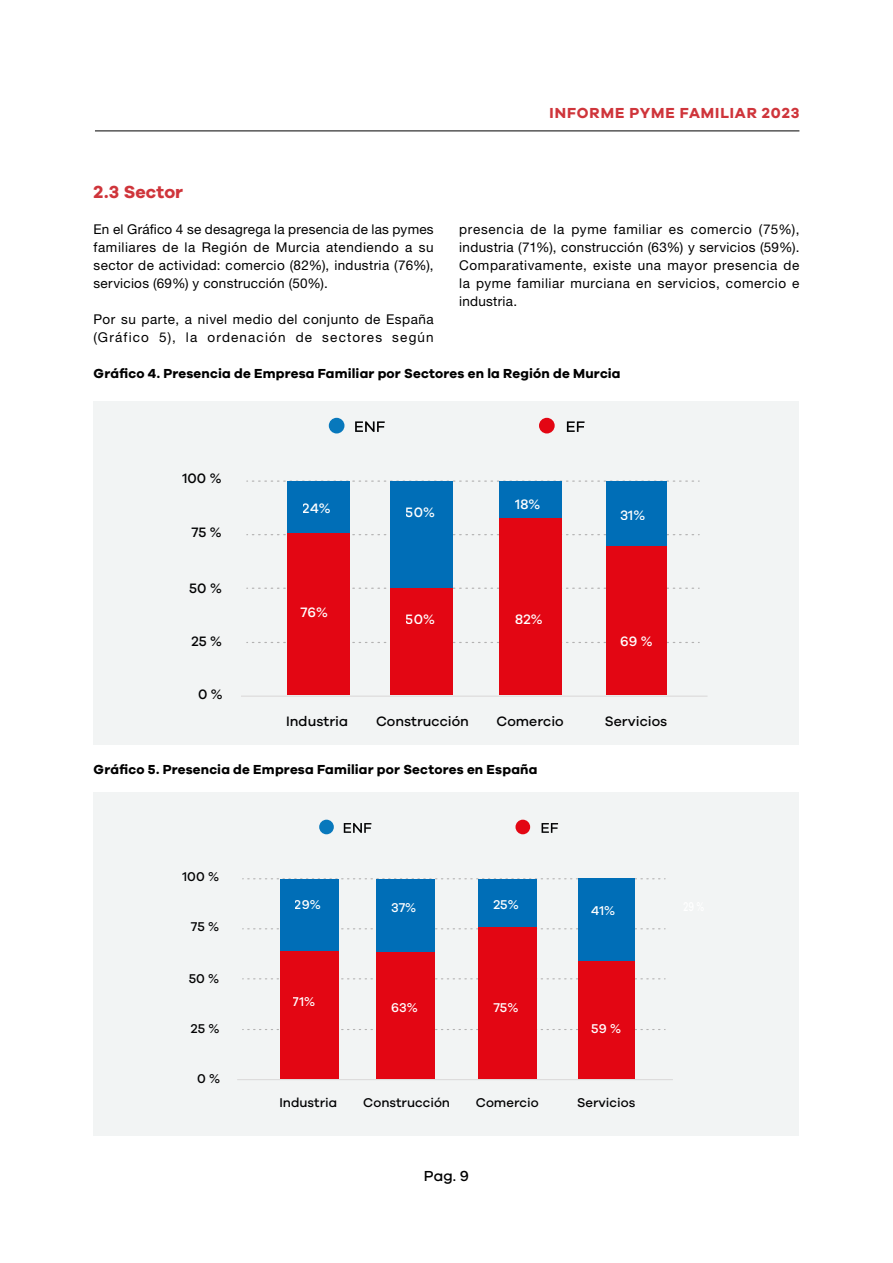
<style>
.page{position:relative;width:893px;height:1263px;background:#fff}
.page>*{position:absolute;margin:0;border:0;box-sizing:border-box;transform-origin:0 0}
.t1{font:700 18px "Galano Grotesque";letter-spacing:.005em;color:#cf353b}
.t2{font:700 15px "Galano Grotesque";letter-spacing:.06em;color:#cf353b}
.t3{font:500 15px "Galano Grotesque";color:#000}
.t4{font:500 14.1px "Galano Grotesque";color:#020203}
.t5{font:500 14.1px "Galano Grotesque";color:#fff}
.t6{font:13.5px/18px "Helvetica Neue LT Std";letter-spacing:.04em;color:#000;text-align:justify}
.t7{font:700 13.5px "Galano Grotesque";letter-spacing:.015em;color:#000}
.t8{font:500 13.2px "Galano Grotesque";color:#020203}
.t9{font:500 13.2px "Galano Grotesque";color:#fff}
</style>
<div class="page">
<hr style="left:95px;top:131px;width:704px;height:1px;background:#000">
<div style="left:94px;top:402px;width:705px;height:343px;background:#f2f4f4"></div>
<div style="left:94px;top:792px;width:705px;height:343px;background:#f2f4f4"></div>
<svg style="left:247px;top:588px;width:452px;height:1px"></svg>
<svg style="left:247px;top:642px;width:452px;height:1px"></svg>
<svg style="left:247px;top:534px;width:452px;height:1px"></svg>
<svg style="left:247px;top:480px;width:452px;height:2px"></svg>
<hr style="left:242px;top:696px;width:465px;height:1px;background:#dad9d9">
<div style="left:607px;top:546px;width:60px;height:149px;background:#e30613"></div>
<div style="left:607px;top:481px;width:60px;height:65px;background:#006eb7"></div>
<div style="left:390px;top:481px;width:63px;height:108px;background:#006eb7"></div>
<div style="left:390px;top:588px;width:63px;height:107px;background:#e30613"></div>
<div style="left:500px;top:481px;width:62px;height:37px;background:#006eb7"></div>
<div style="left:500px;top:518px;width:62px;height:177px;background:#e30613"></div>
<div style="left:287px;top:481px;width:63px;height:52px;background:#006eb7"></div>
<div style="left:287px;top:533px;width:63px;height:162px;background:#e30613"></div>
<div style="left:329px;top:418px;width:15px;height:15px;background:#0878bc;border-radius:50%"></div>
<svg style="left:355px;top:421px;width:30px;height:11px"></svg>
<div style="left:539px;top:418px;width:16px;height:15px;background:#e30613;border-radius:50%"></div>
<svg style="left:567px;top:421px;width:18px;height:11px"></svg>
<svg style="left:243px;top:978px;width:422px;height:1px"></svg>
<svg style="left:243px;top:1029px;width:422px;height:1px"></svg>
<svg style="left:243px;top:928px;width:422px;height:1px"></svg>
<svg style="left:243px;top:878px;width:422px;height:1px"></svg>
<hr style="left:238px;top:1079px;width:434px;height:1px;background:#dad9d9">
<div style="left:579px;top:939px;width:56px;height:139px;background:#e30613"></div>
<div style="left:579px;top:879px;width:56px;height:82px;background:#006eb7"></div>
<div style="left:376px;top:879px;width:59px;height:73px;background:#006eb7"></div>
<div style="left:376px;top:952px;width:59px;height:126px;background:#e30613"></div>
<div style="left:479px;top:879px;width:58px;height:48px;background:#006eb7"></div>
<div style="left:479px;top:927px;width:58px;height:151px;background:#e30613"></div>
<div style="left:280px;top:879px;width:59px;height:73px;background:#006eb7"></div>
<div style="left:280px;top:951px;width:59px;height:127px;background:#e30613"></div>
<div style="left:319px;top:820px;width:15px;height:14px;background:#0878bc;border-radius:50%"></div>
<svg style="left:344px;top:823px;width:27px;height:10px"></svg>
<div style="left:515px;top:820px;width:15px;height:14px;background:#e30613;border-radius:50%"></div>
<svg style="left:542px;top:823px;width:16px;height:10px"></svg>
<p class="t2" style="left:550px;top:103px;width:251px">INFORME PYME FAMILIAR 2023</p>
<h1 class="t1" style="left:94px;top:181px;width:91px">2.3 Sector</h1>
<p class="t6" style="left:94px;top:220px;width:342px">En el Gráfico 4 se desagrega la presencia de las pymes familiares de la Región de Murcia atendiendo a su sector de actividad: comercio (82%), industria (76%), servicios (69%) y construcción (50%).</p>
<p class="t6" style="left:94px;top:310px;width:342px">Por su parte, a nivel medio del conjunto de España (Gráfico 5), la ordenación de sectores según</p>
<p class="t6" style="left:459px;top:220px;width:342px">presencia de la pyme familiar es comercio (75%), industria (71%), construcción (63%) y servicios (59%).<br>Comparativamente, existe una mayor presencia de la pyme familiar murciana en servicios, comercio e industria.</p>
<p class="t7" style="left:94px;top:365px;width:529px">Gráfico 4. Presencia de Empresa Familiar por Sectores en la Región de Murcia</p>
<p class="t4" style="left:183px;top:470px;width:41px">100 %</p>
<p class="t4" style="left:191px;top:524px;width:32px">75 %</p>
<p class="t4" style="left:189px;top:579px;width:34px">50 %</p>
<p class="t4" style="left:191px;top:633px;width:32px">25 %</p>
<p class="t4" style="left:198px;top:686px;width:26px">0 %</p>
<p class="t5" style="left:303px;top:500px;width:29px">24%</p>
<p class="t5" style="left:301px;top:604px;width:29px">76%</p>
<p class="t5" style="left:406px;top:504px;width:31px">50%</p>
<p class="t5" style="left:406px;top:610px;width:31px">50%</p>
<p class="t5" style="left:515px;top:496px;width:26px">18%</p>
<p class="t5" style="left:515px;top:610px;width:29px">82%</p>
<p class="t5" style="left:620px;top:506px;width:27px">31%</p>
<p class="t5" style="left:620px;top:633px;width:34px">69 %</p>
<p class="t4" style="left:286px;top:712px;width:63px">Industria</p>
<p class="t4" style="left:376px;top:712px;width:94px">Construcción</p>
<p class="t4" style="left:497px;top:712px;width:69px">Comercio</p>
<p class="t4" style="left:605px;top:712px;width:64px">Servicios</p>
<p class="t7" style="left:94px;top:761px;width:445px">Gráfico 5. Presencia de Empresa Familiar por Sectores en España</p>
<p class="t8" style="left:183px;top:869px;width:38px">100 %</p>
<p class="t8" style="left:191px;top:918px;width:30px">75 %</p>
<p class="t8" style="left:189px;top:970px;width:32px">50 %</p>
<p class="t8" style="left:191px;top:1020px;width:30px">25 %</p>
<p class="t8" style="left:197px;top:1070px;width:25px">0 %</p>
<p class="t9" style="left:295px;top:896px;width:27px">29%</p>
<p class="t9" style="left:293px;top:993px;width:24px">71%</p>
<p class="t9" style="left:391px;top:900px;width:27px">37%</p>
<p class="t9" style="left:391px;top:1000px;width:28px">63%</p>
<p class="t9" style="left:493px;top:897px;width:27px">25%</p>
<p class="t9" style="left:493px;top:1000px;width:27px">75%</p>
<p class="t9" style="left:591px;top:902px;width:25px">41%</p>
<p class="t9" style="left:591px;top:1020px;width:31px">59 %</p>
<p class="t8" style="left:279px;top:1095px;width:59px">Industria</p>
<p class="t8" style="left:363px;top:1095px;width:88px">Construcción</p>
<p class="t8" style="left:476px;top:1095px;width:64px">Comercio</p>
<p class="t8" style="left:577px;top:1095px;width:60px">Servicios</p>
<p class="t3" style="left:424px;top:1167px;width:47px">Pag. 9</p>
</div>
